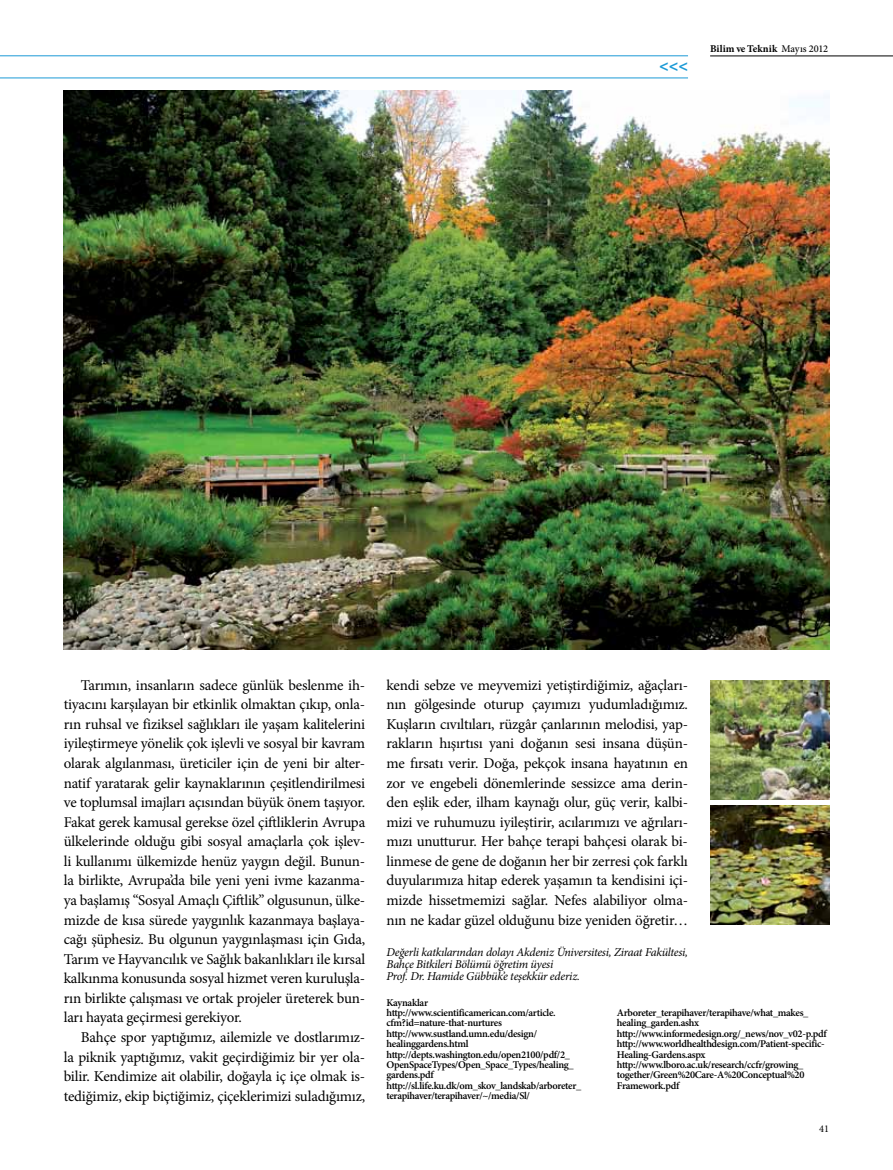
<style>
.page{position:relative;width:893px;height:1170px;background:#fff}
.page>*{position:absolute;margin:0;border:0;box-sizing:border-box;transform-origin:0 0}
.t1{font:700 16.2px "Myriad Pro";color:#1c9ad6}
.t2{font:15px/19.5px "Minion Pro";letter-spacing:-.015em;color:#000;text-align:justify}
.t3{font:italic 12px/12px "Minion Pro";letter-spacing:-.025em;color:#000}
.t4{font:600 10.35px/10.4px "Minion Pro";letter-spacing:-.03em;color:#000}
.t5{font:700 10.35px "Minion Pro";letter-spacing:.005em;color:#000}
.t6{font:10.35px "Minion Pro";color:#000}
.s1{font-weight:500}
</style>
<div class="page">
<hr style="left:0;top:78px;width:688px;height:1px;background:#1c9ad6">
<hr style="left:0;top:56px;width:688px;height:1px;background:#1c9ad6">
<hr style="left:710px;top:56px;width:183px;height:1px;background:#000">
<img style="left:710px;top:680px;width:119px;height:119px">
<img style="left:710px;top:805px;width:119px;height:119px">
<img style="left:64px;top:91px;width:765px;height:558px">
<p class="t1" style="left:659px;top:55px;width:30px">&lt;&lt;&lt;</p>
<p class="t5" style="left:710px;top:41px;width:120px">Bilim ve Teknik <span class="s1">Mayıs 2012</span></p>
<p class="t2" style="left:64px;top:675px;width:303px;text-indent:17px">Tarımın, insanların sadece günlük beslenme ih&shy;tiyacını karşılayan bir etkinlik olmaktan çıkıp, onla&shy;rın ruhsal ve fiziksel sağlıkları ile yaşam kalitelerini iyileştirmeye yönelik çok işlevli ve sosyal bir kavram olarak algılanması, üreticiler için de yeni bir alter&shy;natif yaratarak gelir kaynaklarının çeşitlendirilmesi ve toplumsal imajları açısından büyük önem taşıyor.<br>Fakat gerek kamusal gerekse özel çiftliklerin Avrupa ülkelerinde olduğu gibi sosyal amaçlarla çok işlev&shy;li kullanımı ülkemizde henüz yaygın değil. Bunun&shy;la birlikte, Avrupa’da bile yeni yeni ivme kazanma&shy;ya başlamış “Sosyal Amaçlı Çiftlik” olgusunun, ülke&shy;mizde de kısa sürede yaygınlık kazanmaya başlaya&shy;cağı şüphesiz. Bu olgunun yaygınlaşması için Gıda, Tarım ve Hayvancılık ve Sağlık bakanlıkları ile kırsal kalkınma konusunda sosyal hizmet veren kuruluşla&shy;rın birlikte çalışması ve ortak projeler üreterek bun&shy;ları hayata geçirmesi gerekiyor.</p>
<p class="t2" style="left:64px;top:1027px;width:303px;text-indent:17px">Bahçe spor yaptığımız, ailemizle ve dostlarımız&shy;la piknik yaptığımız, vakit geçirdiğimiz bir yer ola&shy;bilir. Kendimize ait olabilir, doğayla iç içe olmak is&shy;tediğimiz, ekip biçtiğimiz, çiçeklerimizi suladığımız,</p>
<p class="t2" style="left:387px;top:675px;width:303px">kendi sebze ve meyvemizi yetiştirdiğimiz, ağaçları&shy;nın gölgesinde oturup çayımızı yudumladığımız.<br>Kuşların cıvıltıları, rüzgâr çanlarının melodisi, yap&shy;rakların hışırtısı yani doğanın sesi insana düşün&shy;me fırsatı verir. Doğa, pekçok insana hayatının en zor ve engebeli dönemlerinde sessizce ama derin&shy;den eşlik eder, ilham kaynağı olur, güç verir, kalbi&shy;mizi ve ruhumuzu iyileştirir, acılarımızı ve ağrıları&shy;mızı unutturur. Her bahçe terapi bahçesi olarak bi&shy;linmese de gene de doğanın her bir zerresi çok farklı duyularımıza hitap ederek yaşamın ta kendisini içi&shy;mizde hissetmemizi sağlar. Nefes alabiliyor olma&shy;nın ne kadar güzel olduğunu bize yeniden öğretir…</p>
<p class="t3" style="left:387px;top:946px;width:303px">Değerli katkılarından dolayı Akdeniz Üniversitesi, Ziraat Fakültesi,<br>Bahçe Bitkileri Bölümü öğretim üyesi<br>Prof. Dr. Hamide Gübbük’e teşekkür ederiz.</p>
<p class="t4" style="left:387px;top:997px;width:196px">Kaynaklar http://www.scientificamerican.com/article. cfm?id=nature-that-nurtures http://www.sustland.umn.edu/design/ healinggardens.html http://depts.washington.edu/open2100/pdf/2_ OpenSpaceTypes/Open_Space_Types/healing_ gardens.pdf http://sl.life.ku.dk/om_skov_landskab/arboreter_ terapihaver/terapihaver/~/media/Sl/</p>
<p class="t4" style="left:617px;top:1007px;width:211px">Arboreter_terapihaver/terapihave/what_makes_ healing_garden.ashx http://www.informedesign.org/_news/nov_v02-p.pdf http://www.worldhealthdesign.com/Patient-specific-Healing-Gardens.aspx http://www.lboro.ac.uk/research/ccfr/growing_ together/Green%20Care-A%20Conceptual%20<br>Framework.pdf</p>
<p class="t6" style="left:819px;top:1121px;width:11px">41</p>
</div>
